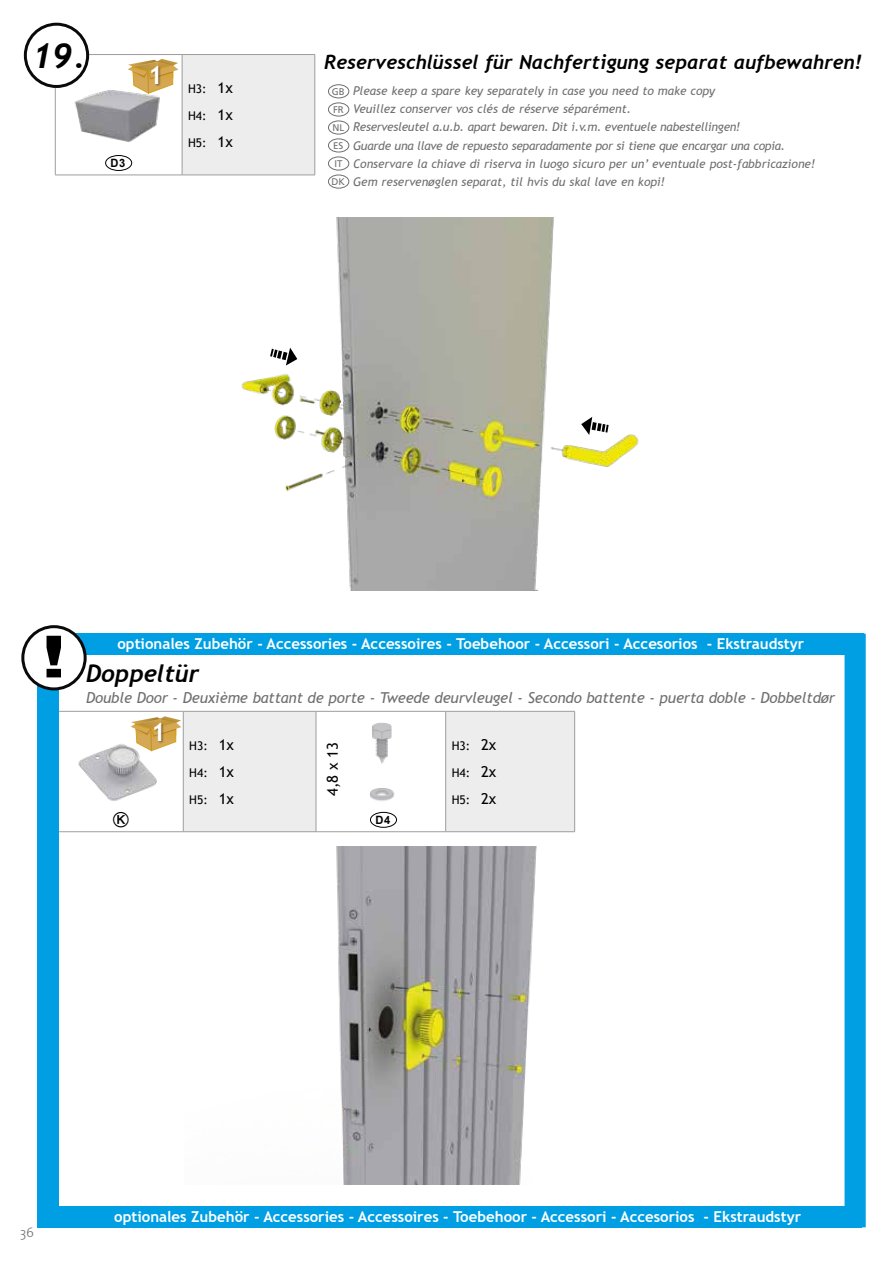
<style>
.page{position:relative;width:893px;height:1263px;background:#fff}
.page>*{position:absolute;margin:0;border:0;box-sizing:border-box;transform-origin:0 0}
.t1{font:italic 700 34.5px "Trebuchet";color:#000}
.t2{font:700 25.05px "Trebuchet MS";color:#fff}
.t3{font:italic 700 24px "Trebuchet";color:#000}
.t4{font:italic 700 19.5px "Trebuchet";color:#000}
.t5{font:18px "Bundesbahn Pi 3";color:#000}
.t6{font:700 15px "Trebuchet MS";color:#fff}
.t7{font:italic 15px "Trebuchet MS";letter-spacing:-.01em;color:#706f6f}
.t8{font:15px "Trebuchet MS";color:#000}
.t9{font:300 13.5px "The Sans";color:#706f6f}
.t10{font:italic 12px/18px "Trebuchet MS";color:#706f6f}
.t11{font:12px "Trebuchet MS";color:#000}
.t12{font:700 11.4px "Arial";color:#000}
.t13{font:9.75px/18.1px "Frutiger LT Std";color:#706f6f;text-align:justify}
.s1{font-size:15px}
</style>
<div class="page">
<div style="left:182px;top:55px;width:133px;height:120px;background:#ededed"></div>
<hr style="left:55px;top:54px;width:127px;height:1px;background:#9d9d9c">
<hr style="left:55px;top:55px;width:1px;height:120px;background:#9d9d9c">
<hr style="left:182px;top:54px;width:133px;height:1px;background:#9d9d9c">
<hr style="left:182px;top:55px;width:1px;height:120px;background:#9d9d9c">
<hr style="left:315px;top:55px;width:1px;height:120px;background:#9d9d9c">
<hr style="left:55px;top:175px;width:127px;height:1px;background:#9d9d9c">
<hr style="left:182px;top:175px;width:133px;height:1px;background:#9d9d9c">
<div style="left:25px;top:24px;width:63px;height:62px;background:#fff;border-radius:50%"></div>
<div style="left:24px;top:23px;width:65px;height:65px;border:3px solid #0a0a0a;border-radius:50%"></div>
<div style="left:105px;top:155px;width:27px;height:16px;border:1px solid #000;border-radius:50%"></div>
<div style="left:328px;top:85px;width:21px;height:13px;border:1px solid #706f6f;border-radius:50%"></div>
<div style="left:328px;top:103px;width:21px;height:13px;border:1px solid #706f6f;border-radius:50%"></div>
<div style="left:328px;top:121px;width:21px;height:13px;border:1px solid #706f6f;border-radius:50%"></div>
<div style="left:328px;top:157px;width:21px;height:13px;border:1px solid #706f6f;border-radius:50%"></div>
<div style="left:328px;top:139px;width:21px;height:13px;border:1px solid #706f6f;border-radius:50%"></div>
<svg style="left:128px;top:59px;width:50px;height:29px"></svg>
<div style="left:151px;top:65px;width:10px;height:22px;background:#000;opacity:.4"></div>
<img style="left:241px;top:217px;width:398px;height:373px">
<svg style="left:270px;top:348px;width:27px;height:18px"></svg>
<svg style="left:581px;top:417px;width:28px;height:18px"></svg>
<img style="left:54px;top:88px;width:129px;height:56px">
<svg style="left:184px;top:712px;width:390px;height:119px;background:#eee"></svg>
<hr style="left:183px;top:711px;width:133px;height:1px;background:#9d9d9c">
<hr style="left:183px;top:711px;width:1px;height:120px;background:#9d9d9c">
<hr style="left:316px;top:711px;width:130px;height:1px;background:#9d9d9c">
<hr style="left:316px;top:711px;width:1px;height:120px;background:#9d9d9c">
<hr style="left:446px;top:711px;width:129px;height:1px;background:#9d9d9c">
<hr style="left:445px;top:711px;width:1px;height:120px;background:#9d9d9c">
<hr style="left:574px;top:711px;width:1px;height:120px;background:#9d9d9c">
<hr style="left:56px;top:831px;width:127px;height:1px;background:#9d9d9c">
<hr style="left:183px;top:831px;width:133px;height:1px;background:#9d9d9c">
<hr style="left:316px;top:831px;width:130px;height:1px;background:#9d9d9c">
<hr style="left:446px;top:831px;width:129px;height:1px;background:#9d9d9c">
<div style="left:37px;top:654px;width:21px;height:573px;background:#009fe3"></div>
<div style="left:57px;top:633px;width:807px;height:21px;background:#009fe3"></div>
<div style="left:23px;top:627px;width:62px;height:62px;background:#fff;border-radius:50%"></div>
<div style="left:21px;top:625px;width:66px;height:65px;border:3px solid #0a0a0a;border-radius:50%"></div>
<svg style="left:47px;top:636px;width:14px;height:41px"></svg>
<div style="left:52px;top:1206px;width:809px;height:21px;background:#009fe3"></div>
<img style="left:336px;top:847px;width:201px;height:337px">
<img style="left:58px;top:699px;width:125px;height:121px">
<img style="left:316px;top:710px;width:127px;height:101px">
<div style="left:370px;top:812px;width:27px;height:16px;border:1px solid #000;border-radius:50%"></div>
<svg style="left:131px;top:716px;width:50px;height:35px"></svg>
<div style="left:154px;top:723px;width:10px;height:21px;background:#000;opacity:.4"></div>
<img style="left:809px;top:633px;width:57px;height:595px">
<div style="left:328px;top:175px;width:21px;height:13px;border:1px solid #706f6f;border-radius:50%"></div>
<h1 class="t1" style="left:32px;top:34px;width:55px">19.</h1>
<h2 class="t2" style="left:148px;top:59px;width:16px">1</h2>
<p class="t12" style="left:111px;top:155px;width:16px">D3</p>
<p class="t11" style="left:188px;top:81px;width:46px">H3: <span class="s1">1x</span></p>
<p class="t11" style="left:188px;top:108px;width:46px">H4: <span class="s1">1x</span></p>
<p class="t11" style="left:188px;top:135px;width:46px">H5: <span class="s1">1x</span></p>
<h3 class="t4" style="left:324px;top:50px;width:539px">Reserveschlüssel für Nachfertigung separat aufbewahren!</h3>
<p class="t10" style="left:353px;top:82px;width:464px">Please keep a spare key separately in case you need to make copy<br>Veuillez conserver vos clés de réserve séparément.<br>Reservesleutel a.u.b. apart bewaren. Dit i.v.m. eventuele nabestellingen!<br>Guarde una llave de repuesto separadamente por si tiene que encargar una copia.<br>Conservare la chiave di riserva in luogo sicuro per un’ eventuale post-fabbricazione!<br>Gem reservenøglen separat, til hvis du skal lave en kopi!</p>
<p class="t13" style="left:332px;top:82px;width:14px">GB FR NL</p>
<p class="t13" style="left:334px;top:155px;width:10px">IT</p>
<p class="t13" style="left:333px;top:137px;width:12px">ES</p>
<p class="t13" style="left:332px;top:173px;width:15px">DK</p>
<p class="t6" style="left:117px;top:634px;width:688px">optionales Zubehör - Accessories - Accessoires - Toebehoor - Accessori - Accesorios - Ekstraudstyr</p>
<h3 class="t3" style="left:86px;top:658px;width:115px">Doppeltür</h3>
<p class="t7" style="left:86px;top:689px;width:750px">Double Door - Deuxième battant de porte - Tweede deurvleugel - Secondo battente - puerta doble - Dobbeltdør</p>
<h2 class="t2" style="left:151px;top:717px;width:16px">1</h2>
<p class="t11" style="left:189px;top:738px;width:46px">H3: <span class="s1">1x</span></p>
<p class="t11" style="left:189px;top:765px;width:46px">H4: <span class="s1">1x</span></p>
<p class="t11" style="left:189px;top:792px;width:46px">H5: <span class="s1">1x</span></p>
<p class="t8" style="left:323px;top:796px;width:55px;rotate:-90deg">4,8 x 13</p>
<h3 class="t5" style="left:113px;top:812px;width:18px">K</h3>
<p class="t12" style="left:375px;top:812px;width:16px">D4</p>
<p class="t11" style="left:452px;top:738px;width:46px">H3: <span class="s1">2x</span></p>
<p class="t11" style="left:452px;top:765px;width:46px">H4: <span class="s1">2x</span></p>
<p class="t11" style="left:452px;top:792px;width:46px">H5: <span class="s1">2x</span></p>
<p class="t9" style="left:20px;top:1221px;width:16px">36</p>
<p class="t6" style="left:114px;top:1207px;width:688px">optionales Zubehör - Accessories - Accessoires - Toebehoor - Accessori - Accesorios - Ekstraudstyr</p>
</div>
